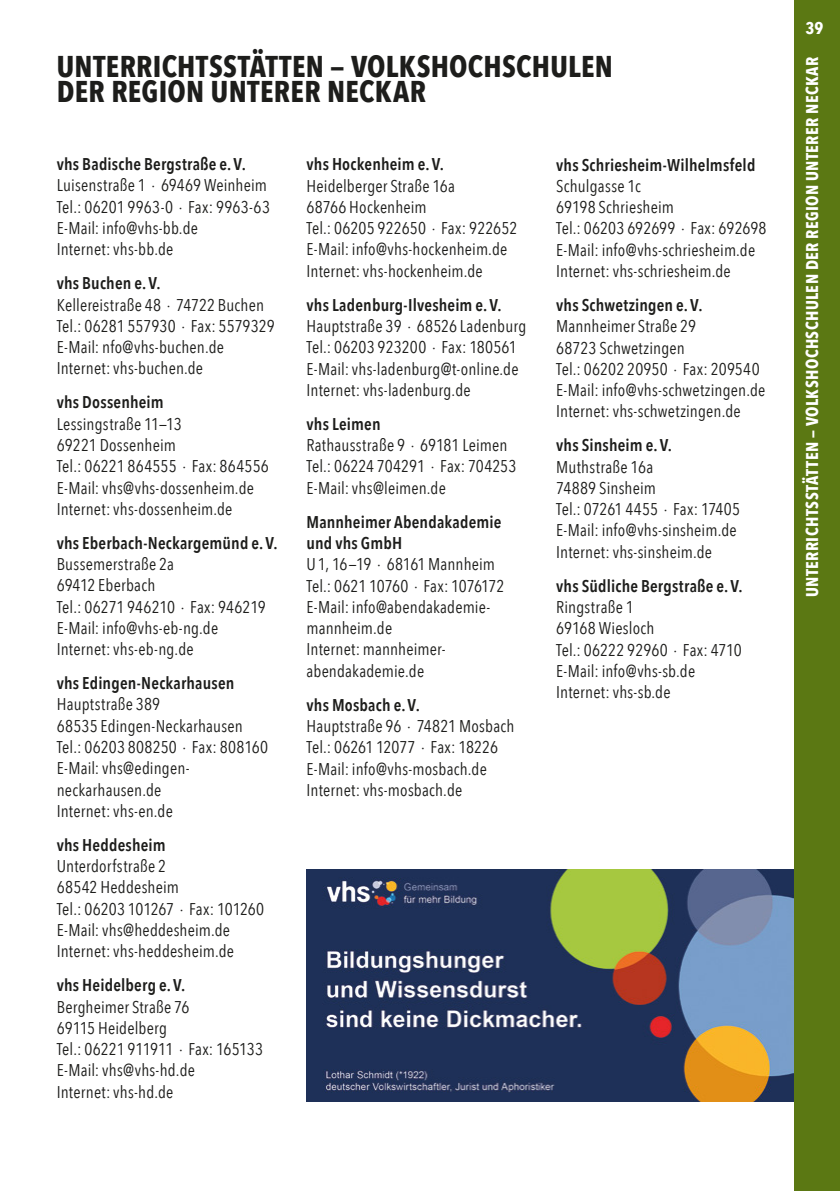
<style>
.page{position:relative;width:840px;height:1191px;background:#fff}
.page>*{position:absolute;margin:0;border:0;box-sizing:border-box;transform-origin:0 0}
.t1{font:700 30px/25.6px "Avenir Next Condensed";letter-spacing:.01em;color:#1d1d1b}
.t2{font:17px/21.2px "Avenir Next Condensed";letter-spacing:.01em;color:#1d1d1b}
.t3{font:600 17px/21.2px "Avenir Next Condensed";letter-spacing:.01em;color:#1d1d1b}
.t4{font:700 17px "Avenir Next Condensed";letter-spacing:.025em;color:#fff}
</style>
<div class="page">
<img style="left:306px;top:869px;width:488px;height:232px">
<div style="left:794px;top:0;width:45px;height:1191px;background:#5b7813"></div>
<h1 class="t1" style="left:57px;top:53px;width:557px">UNTERRICHTSSTÄTTEN — VOLKSHOCHSCHULEN<br>DER REGION UNTERER NECKAR</h1>
<p class="t3" style="left:57px;top:153px;width:190px">vhs Badische Bergstraße e.V.</p>
<p class="t2" style="left:57px;top:174px;width:215px">Luisenstraße 1 · 69469 Weinheim<br>Tel.: 06201 9963-0 · Fax: 9963-63<br>E-Mail: info@vhs-bb.de<br>Internet: vhs-bb.de</p>
<p class="t3" style="left:57px;top:272px;width:105px">vhs Buchen e.V.</p>
<p class="t2" style="left:57px;top:293px;width:219px">Kellereistraße 48 · 74722 Buchen<br>Tel.: 06281 557930 · Fax: 5579329<br>E-Mail: nfo@vhs-buchen.de<br>Internet: vhs-buchen.de</p>
<p class="t3" style="left:57px;top:391px;width:108px">vhs Dossenheim</p>
<p class="t2" style="left:57px;top:412px;width:213px">Lessingstraße 11—13<br>69221 Dossenheim<br>Tel.: 06221 864555 · Fax: 864556<br>E-Mail: vhs@vhs-dossenheim.de<br>Internet: vhs-dossenheim.de</p>
<p class="t3" style="left:57px;top:532px;width:222px">vhs Eberbach-Neckargemünd e.V.</p>
<p class="t2" style="left:57px;top:553px;width:210px">Bussemerstraße 2a<br>69412 Eberbach<br>Tel.: 06271 946210 · Fax: 946219<br>E-Mail: info@vhs-eb-ng.de<br>Internet: vhs-eb-ng.de</p>
<p class="t3" style="left:57px;top:672px;width:179px">vhs Edingen-Neckarhausen</p>
<p class="t2" style="left:57px;top:693px;width:213px">Hauptstraße 389<br>68535 Edingen-Neckarhausen<br>Tel.: 06203 808250 · Fax: 808160<br>E-Mail: vhs@edingen&shy;neckarhausen.de<br>Internet: vhs-en.de</p>
<p class="t3" style="left:57px;top:834px;width:110px">vhs Heddesheim</p>
<p class="t2" style="left:57px;top:854px;width:209px">Unterdorfstraße 2<br>68542 Heddesheim<br>Tel.: 06203 101267 · Fax: 101260<br>E-Mail: vhs@heddesheim.de<br>Internet: vhs-heddesheim.de</p>
<p class="t3" style="left:57px;top:974px;width:130px">vhs Heidelberg e.V.</p>
<p class="t2" style="left:57px;top:995px;width:208px">Bergheimer Straße 76<br>69115 Heidelberg<br>Tel.: 06221 911911 · Fax: 165133<br>E-Mail: vhs@vhs-hd.de<br>Internet: vhs-hd.de</p>
<p class="t3" style="left:306px;top:153px;width:139px">vhs Hockenheim e.V.</p>
<p class="t2" style="left:306px;top:174px;width:212px">Heidelberger Straße 16a<br>68766 Hockenheim<br>Tel.: 06205 922650 · Fax: 922652<br>E-Mail: info@vhs-hockenheim.de<br>Internet: vhs-hockenheim.de</p>
<p class="t3" style="left:306px;top:294px;width:197px">vhs Ladenburg-Ilvesheim e.V.</p>
<p class="t2" style="left:306px;top:315px;width:221px">Hauptstraße 39 · 68526 Ladenburg Tel.: 06203 923200 · Fax: 180561<br>E-Mail: vhs-ladenburg@t-online.de Internet: vhs-ladenburg.de</p>
<p class="t3" style="left:306px;top:413px;width:76px">vhs Leimen</p>
<p class="t2" style="left:306px;top:434px;width:211px">Rathausstraße 9 · 69181 Leimen<br>Tel.: 06224 704291 · Fax: 704253<br>E-Mail: vhs@leimen.de</p>
<p class="t3" style="left:306px;top:511px;width:196px">Mannheimer Abendakademie und vhs GmbH</p>
<p class="t2" style="left:306px;top:553px;width:199px">U1, 16—19 · 68161 Mannheim<br>Tel.: 0621 10760 · Fax: 1076172<br>E-Mail: info@abendakademie&shy;mannheim.de<br>Internet: mannheimer&shy;abendakademie.de</p>
<p class="t3" style="left:306px;top:693px;width:115px">vhs Mosbach e.V.</p>
<p class="t2" style="left:306px;top:714px;width:209px">Hauptstraße 96 · 74821 Mosbach<br>Tel.: 06261 12077 · Fax: 18226<br>E-Mail: info@vhs-mosbach.de<br>Internet: vhs-mosbach.de</p>
<p class="t3" style="left:556px;top:153px;width:201px">vhs Schriesheim-Wilhelmsfeld</p>
<p class="t2" style="left:556px;top:174px;width:212px">Schulgasse 1c<br>69198 Schriesheim<br>Tel.: 06203 692699 · Fax: 692698<br>E-Mail: info@vhs-schriesheim.de<br>Internet: vhs-schriesheim.de</p>
<p class="t3" style="left:556px;top:294px;width:148px">vhs Schwetzingen e.V.</p>
<p class="t2" style="left:556px;top:315px;width:210px">Mannheimer Straße 29<br>68723 Schwetzingen<br>Tel.: 06202 20950 · Fax: 209540<br>E-Mail: info@vhs-schwetzingen.de<br>Internet: vhs-schwetzingen.de</p>
<p class="t3" style="left:556px;top:434px;width:117px">vhs Sinsheim e.V.</p>
<p class="t2" style="left:556px;top:455px;width:185px">Muthstraße 16a<br>74889 Sinsheim<br>Tel.: 07261 4455 · Fax: 17405<br>E-Mail: info@vhs-sinsheim.de<br>Internet: vhs-sinsheim.de</p>
<p class="t3" style="left:556px;top:575px;width:188px">vhs Südliche Bergstraße e.V.</p>
<p class="t2" style="left:556px;top:595px;width:187px">Ringstraße 1<br>69168 Wiesloch<br>Tel.: 06222 92960 · Fax: 4710<br>E-Mail: info@vhs-sb.de<br>Internet: vhs-sb.de</p>
<p class="t4" style="left:804px;top:18px;width:19px">39</p>
<p class="t4" style="left:801px;top:597px;width:542px;rotate:-90deg">UNTERRICHTSSTÄTTEN — VOLKSHOCHSCHULEN DER REGION UNTERER NECKAR</p>
</div>
